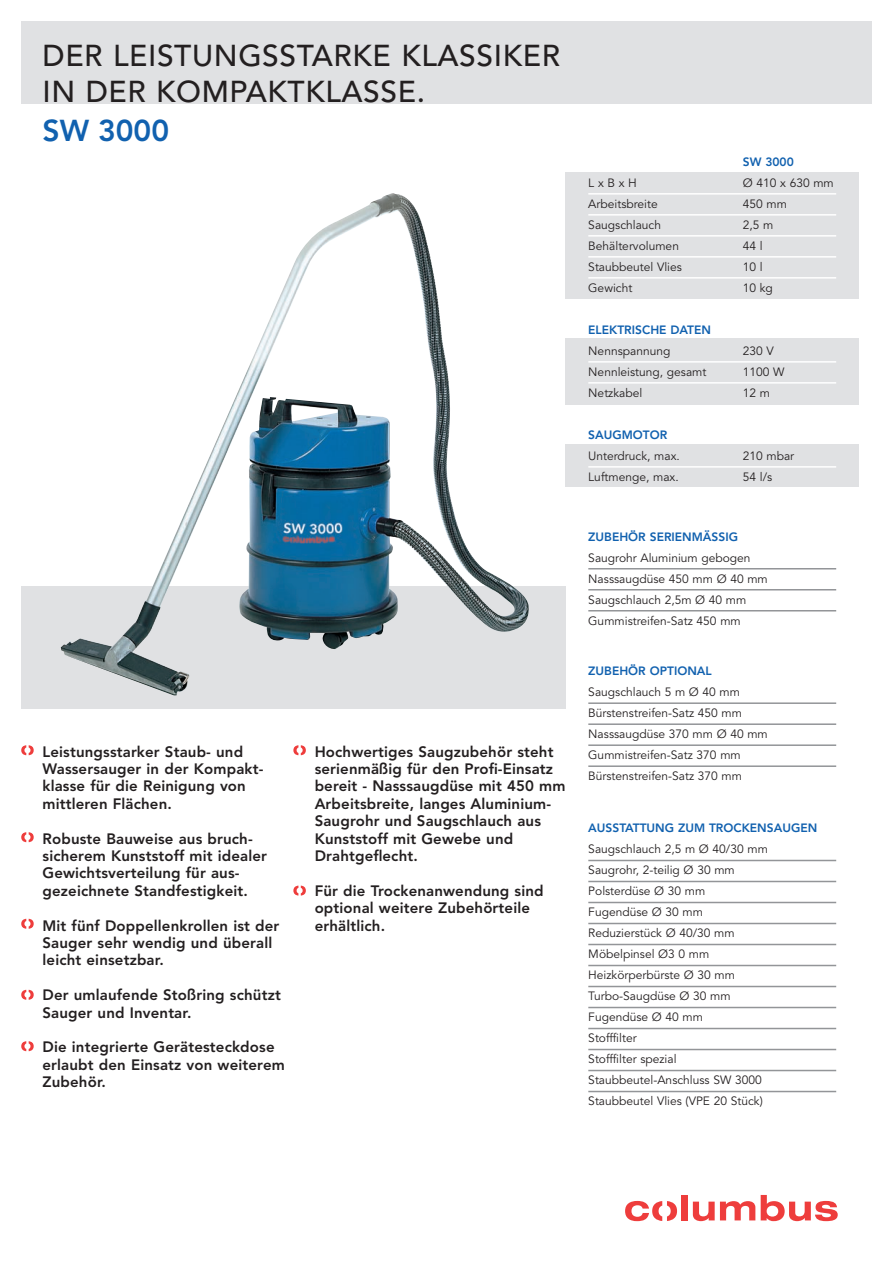
<style>
.page{position:relative;width:893px;height:1263px;background:#fff}
.page>*{position:absolute;margin:0;border:0;box-sizing:border-box;transform-origin:0 0}
.t1{font:500 30px/36px "Avenir";letter-spacing:.02em;color:#231f20}
.t2{font:800 30px "Avenir";color:#1161af}
.t3{font:800 15px/17.4px "Avenir";letter-spacing:.01em;color:#231f20}
.t4{font:12px/21px "Avenir";color:#231f20}
.t5{font:800 12px "Avenir";color:#1161af}
</style>
<div class="page">
<div style="left:21px;top:587px;width:545px;height:122px;background:#e0e1e3"></div>
<img style="left:61px;top:194px;width:457px;height:501px">
<div style="left:681px;top:1195px;width:7px;height:25px;background:#ee3d3c"></div>
<svg style="left:693px;top:1201px;width:62px;height:20px"></svg>
<svg style="left:761px;top:1195px;width:77px;height:26px"></svg>
<svg style="left:625px;top:1201px;width:52px;height:20px"></svg>
<svg style="left:21px;top:745px;width:13px;height:10px"></svg>
<svg style="left:21px;top:832px;width:13px;height:10px"></svg>
<svg style="left:21px;top:919px;width:13px;height:10px"></svg>
<svg style="left:21px;top:990px;width:13px;height:10px"></svg>
<svg style="left:21px;top:1041px;width:13px;height:10px"></svg>
<svg style="left:293px;top:885px;width:13px;height:10px"></svg>
<svg style="left:293px;top:745px;width:13px;height:10px"></svg>
<div style="left:21px;top:21px;width:851px;height:83px;background:#e0e1e3"></div>
<div style="left:566px;top:172px;width:293px;height:314px;background:#e0e1e3"></div>
<div style="left:566px;top:300px;width:293px;height:38px;background:#fff"></div>
<div style="left:566px;top:405px;width:293px;height:38px;background:#fff"></div>
<hr style="left:588px;top:193px;width:248px;height:2px;background:#fff">
<hr style="left:588px;top:214px;width:248px;height:2px;background:#fff">
<hr style="left:588px;top:235px;width:248px;height:2px;background:#fff">
<hr style="left:588px;top:256px;width:248px;height:2px;background:#fff">
<hr style="left:588px;top:277px;width:248px;height:2px;background:#fff">
<hr style="left:588px;top:361px;width:248px;height:2px;background:#fff">
<hr style="left:588px;top:382px;width:248px;height:2px;background:#fff">
<hr style="left:588px;top:466px;width:248px;height:2px;background:#fff">
<hr style="left:588px;top:568px;width:248px;height:1px;background:#939598">
<hr style="left:588px;top:589px;width:248px;height:1px;background:#939598">
<hr style="left:588px;top:610px;width:248px;height:1px;background:#939598">
<hr style="left:588px;top:702px;width:248px;height:2px;background:#939598">
<hr style="left:588px;top:723px;width:248px;height:2px;background:#939598">
<hr style="left:588px;top:744px;width:248px;height:2px;background:#939598">
<hr style="left:588px;top:765px;width:248px;height:2px;background:#939598">
<hr style="left:588px;top:860px;width:248px;height:1px;background:#939598">
<hr style="left:588px;top:881px;width:248px;height:1px;background:#939598">
<hr style="left:588px;top:902px;width:248px;height:1px;background:#939598">
<hr style="left:588px;top:923px;width:248px;height:1px;background:#939598">
<hr style="left:588px;top:944px;width:248px;height:1px;background:#939598">
<hr style="left:588px;top:965px;width:248px;height:1px;background:#939598">
<hr style="left:588px;top:986px;width:248px;height:1px;background:#939598">
<hr style="left:588px;top:1007px;width:248px;height:1px;background:#939598">
<hr style="left:588px;top:1028px;width:248px;height:1px;background:#939598">
<hr style="left:588px;top:1049px;width:248px;height:1px;background:#939598">
<hr style="left:588px;top:1070px;width:248px;height:1px;background:#939598">
<hr style="left:588px;top:1091px;width:248px;height:1px;background:#939598">
<h1 class="t1" style="left:43px;top:38px;width:519px">DER LEISTUNGSSTARKE KLASSIKER<br>IN DER KOMPAKTKLASSE.</h1>
<h1 class="t2" style="left:43px;top:112px;width:128px">SW 3000</h1>
<p class="t3" style="left:43px;top:743px;width:222px">Leistungsstarker Staub- und<br>Wassersauger in der Kompakt&shy;klasse für die Reinigung von mittleren Flächen.</p>
<p class="t3" style="left:43px;top:830px;width:226px">Robuste Bauweise aus bruch&shy;sicherem Kunststoff mit idealer<br>Gewichtsverteilung für aus&shy;gezeichnete Standfestigkeit.</p>
<p class="t3" style="left:43px;top:917px;width:238px">Mit fünf Doppellenkrollen ist der<br>Sauger sehr wendig und überall leicht einsetzbar.</p>
<p class="t3" style="left:43px;top:986px;width:240px">Der umlaufende Stoßring schützt<br>Sauger und Inventar.</p>
<p class="t3" style="left:43px;top:1038px;width:244px">Die integrierte Gerätesteckdose erlaubt den Einsatz von weiterem<br>Zubehör.</p>
<p class="t3" style="left:315px;top:743px;width:252px">Hochwertiges Saugzubehör steht serienmäßig für den Profi-Einsatz bereit - Nasssaugdüse mit 450 mm<br>Arbeitsbreite, langes Aluminium-<br>Saugrohr und Saugschlauch aus<br>Kunststoff mit Gewebe und<br>Drahtgeflecht.</p>
<p class="t3" style="left:315px;top:882px;width:230px">Für die Trockenanwendung sind optional weitere Zubehörteile erhältlich.</p>
<p class="t5" style="left:743px;top:154px;width:52px">SW 3000</p>
<p class="t4" style="left:588px;top:172px;width:50px">L x B x H</p>
<p class="t4" style="left:743px;top:172px;width:92px">Ø 410 x 630 mm</p>
<p class="t4" style="left:588px;top:193px;width:71px">Arbeitsbreite</p>
<p class="t4" style="left:743px;top:193px;width:46px">450 mm</p>
<p class="t4" style="left:588px;top:214px;width:74px">Saugschlauch</p>
<p class="t4" style="left:743px;top:214px;width:32px">2,5 m</p>
<p class="t4" style="left:588px;top:235px;width:92px">Behältervolumen</p>
<p class="t4" style="left:743px;top:235px;width:21px">44 l</p>
<p class="t4" style="left:588px;top:256px;width:95px">Staubbeutel Vlies</p>
<p class="t4" style="left:743px;top:256px;width:21px">10 l</p>
<p class="t4" style="left:588px;top:277px;width:45px">Gewicht</p>
<p class="t4" style="left:743px;top:277px;width:32px">10 kg</p>
<p class="t5" style="left:588px;top:322px;width:124px">ELEKTRISCHE DATEN</p>
<p class="t4" style="left:588px;top:340px;width:84px">Nennspannung</p>
<p class="t4" style="left:743px;top:340px;width:33px">230 V</p>
<p class="t4" style="left:588px;top:361px;width:120px">Nennleistung, gesamt</p>
<p class="t4" style="left:743px;top:361px;width:43px">1100 W</p>
<p class="t4" style="left:588px;top:382px;width:55px">Netzkabel</p>
<p class="t4" style="left:743px;top:382px;width:29px">12 m</p>
<p class="t5" style="left:588px;top:427px;width:81px">SAUGMOTOR</p>
<p class="t4" style="left:588px;top:445px;width:93px">Unterdruck, max.</p>
<p class="t4" style="left:743px;top:445px;width:53px">210 mbar</p>
<p class="t4" style="left:588px;top:466px;width:92px">Luftmenge, max.</p>
<p class="t4" style="left:743px;top:466px;width:31px">54 l/s</p>
<p class="t5" style="left:588px;top:529px;width:151px">ZUBEHÖR SERIENMÄSSIG</p>
<p class="t4" style="left:588px;top:547px;width:181px">Saugrohr Aluminium gebogen<br>Nasssaugdüse 450 mm Ø 40 mm<br>Saugschlauch 2,5m Ø 40 mm<br>Gummistreifen-Satz 450 mm</p>
<p class="t5" style="left:588px;top:664px;width:125px">ZUBEHÖR OPTIONAL</p>
<p class="t4" style="left:588px;top:682px;width:181px">Saugschlauch 5 m Ø 40 mm<br>Bürstenstreifen-Satz 450 mm<br>Nasssaugdüse 370 mm Ø 40 mm<br>Gummistreifen-Satz 370 mm<br>Bürstenstreifen-Satz 370 mm</p>
<p class="t5" style="left:588px;top:821px;width:230px">AUSSTATTUNG ZUM TROCKENSAUGEN</p>
<p class="t4" style="left:588px;top:839px;width:181px">Saugschlauch 2,5 m Ø 40/30 mm<br>Saugrohr, 2-teilig Ø 30 mm<br>Polsterdüse Ø 30 mm<br>Fugendüse Ø 30 mm<br>Reduzierstück Ø 40/30 mm<br>Möbelpinsel Ø3 0 mm<br>Heizkörperbürste Ø 30 mm<br>Turbo-Saugdüse Ø 30 mm<br>Fugendüse Ø 40 mm<br>Stofffilter<br>Stofffilter spezial<br>Staubbeutel-Anschluss SW 3000<br>Staubbeutel Vlies (VPE 20 Stück)</p>
</div>
